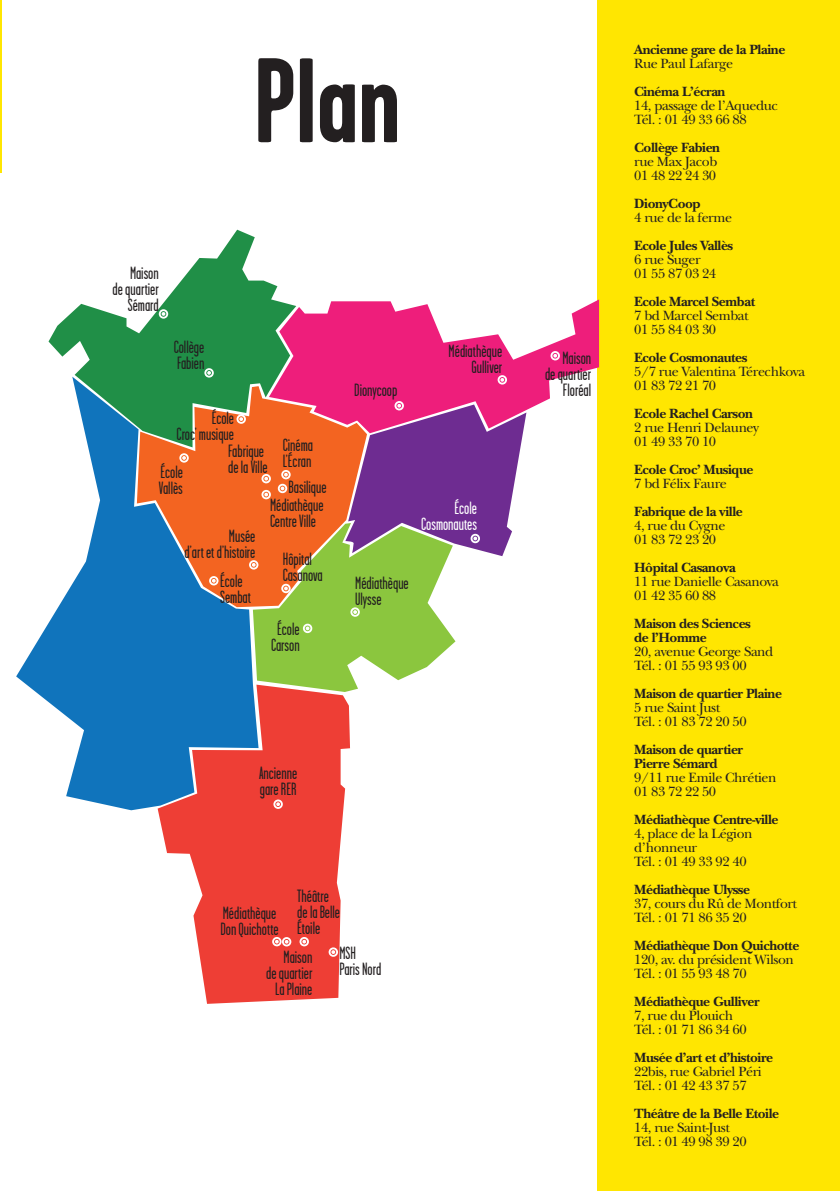
<style>
.page{position:relative;width:840px;height:1191px;background:#fff}
.page>*{position:absolute;margin:0;border:0;box-sizing:border-box;transform-origin:0 0}
.t1{font:700 120px "Garage Gothic";color:#231f20}
.t2{font:17.8px/16px "Garage Gothic";color:#231f20}
.t3{font:17.8px/16px "Garage Gothic";color:#fff;text-align:right}
.t4{font:14px/14px "New Baskerville Std";letter-spacing:-.03em;color:#231f20}
.t5{font:700 14px/14px "New Baskerville Std";letter-spacing:-.03em;color:#231f20}
</style>
<div class="page">
<hr style="left:0;top:0;width:1px;height:172px;background:#ffe601">
<div style="left:597px;top:0;width:242px;height:1191px;background:#ffe601"></div>
<svg style="left:48px;top:230px;width:230px;height:156px;fill:#208f47"></svg>
<svg style="left:269px;top:299px;width:329px;height:116px;fill:#ee1e7b"></svg>
<svg style="left:258px;top:386px;width:109px;height:14px;fill:#ee1e7b"></svg>
<svg style="left:16px;top:377px;width:242px;height:433px"></svg>
<svg style="left:157px;top:684px;width:193px;height:319px;fill:#ee3e35"></svg>
<svg style="left:178px;top:452px;width:12px;height:11px"></svg>
<svg style="left:203px;top:367px;width:12px;height:11px"></svg>
<svg style="left:158px;top:308px;width:11px;height:11px"></svg>
<svg style="left:208px;top:575px;width:11px;height:11px"></svg>
<svg style="left:549px;top:350px;width:11px;height:11px"></svg>
<svg style="left:496px;top:374px;width:11px;height:11px"></svg>
<svg style="left:298px;top:936px;width:12px;height:11px"></svg>
<svg style="left:271px;top:936px;width:21px;height:11px"></svg>
<svg style="left:327px;top:946px;width:12px;height:11px"></svg>
<svg style="left:272px;top:798px;width:11px;height:12px"></svg>
<svg style="left:235px;top:400px;width:291px;height:292px"></svg>
<h1 class="t1" style="left:253px;top:38px;width:148px">Plan</h1>
<p class="t2" style="left:113px;top:265px;width:48px;text-align:right">Maison<br>de quartier<br>Sémard</p>
<p class="t2" style="left:174px;top:339px;width:32px">Collège<br>Fabien</p>
<p class="t2" style="left:211px;top:410px;width:24px">École</p>
<p class="t2" style="left:176px;top:426px;width:59px">Croc’ musique</p>
<p class="t2" style="left:228px;top:443px;width:37px">Fabrique</p>
<p class="t2" style="left:228px;top:459px;width:41px">de la Ville</p>
<p class="t2" style="left:159px;top:464px;width:25px">École<br>Vallès</p>
<p class="t2" style="left:283px;top:437px;width:32px">Cinéma<br>L’Écran</p>
<p class="t2" style="left:288px;top:479px;width:39px">Basilique</p>
<p class="t2" style="left:184px;top:528px;width:72px;text-align:right">Musée<br>d’art et d’histoire</p>
<p class="t2" style="left:220px;top:573px;width:32px">École<br>Sembat</p>
<p class="t2" style="left:270px;top:497px;width:55px">Médiathèque<br>Centre Ville</p>
<p class="t2" style="left:283px;top:551px;width:41px">Hôpital<br>Casanova</p>
<p class="t2" style="left:271px;top:621px;width:30px;text-align:center">École<br>Carson</p>
<p class="t2" style="left:354px;top:382px;width:45px">Dionycoop</p>
<p class="t2" style="left:448px;top:343px;width:55px;text-align:right">Médiathèque<br>Gulliver</p>
<p class="t3" style="left:421px;top:500px;width:57px">École<br>Cosmonautes</p>
<p class="t2" style="left:355px;top:575px;width:55px">Médiathèque<br>Ulysse</p>
<p class="t2" style="left:259px;top:765px;width:40px">Ancienne gare RER</p>
<p class="t2" style="left:297px;top:888px;width:44px">Théâtre de la Belle<br>Étoile</p>
<p class="t2" style="left:266px;top:949px;width:48px;text-align:right">Maison<br>de quartier<br>La Plaine</p>
<p class="t2" style="left:220px;top:905px;width:60px">Médiathèque<br>Don Quichotte</p>
<p class="t2" style="left:339px;top:945px;width:43px">MSH<br>Paris Nord</p>
<p class="t2" style="left:544px;top:350px;width:48px;text-align:right">Maison<br>de quartier<br>Floréal</p>
<p class="t5" style="left:634px;top:42px;width:152px">Ancienne gare de la Plaine</p>
<p class="t4" style="left:634px;top:56px;width:100px">Rue Paul Lafarge</p>
<p class="t5" style="left:634px;top:84px;width:93px">Cinéma L’écran</p>
<p class="t4" style="left:634px;top:98px;width:145px">14, passage de l’Aqueduc<br>Tél. : 01 49 33 66 88</p>
<p class="t5" style="left:634px;top:140px;width:87px">Collège Fabien</p>
<p class="t4" style="left:634px;top:154px;width:84px">rue Max Jacob<br>01 48 22 24 30</p>
<p class="t5" style="left:634px;top:196px;width:68px">DionyCoop</p>
<p class="t4" style="left:634px;top:210px;width:99px">4 rue de la ferme</p>
<p class="t5" style="left:634px;top:238px;width:100px">Ecole Jules Vallès</p>
<p class="t4" style="left:634px;top:252px;width:83px">6 rue Suger<br>01 55 87 03 24</p>
<p class="t5" style="left:634px;top:294px;width:122px">Ecole Marcel Sembat</p>
<p class="t4" style="left:634px;top:308px;width:116px">7 bd Marcel Sembat<br>01 55 84 03 30</p>
<p class="t5" style="left:634px;top:350px;width:115px">Ecole Cosmonautes</p>
<p class="t4" style="left:634px;top:364px;width:172px">5/7 rue Valentina Térechkova<br>01 83 72 21 70</p>
<p class="t5" style="left:634px;top:406px;width:120px">Ecole Rachel Carson</p>
<p class="t4" style="left:634px;top:420px;width:126px">2 rue Henri Delauney<br>01 49 33 70 10</p>
<p class="t5" style="left:634px;top:462px;width:121px">Ecole Croc’ Musique</p>
<p class="t4" style="left:634px;top:476px;width:94px">7 bd Félix Faure</p>
<p class="t5" style="left:634px;top:504px;width:110px">Fabrique de la ville</p>
<p class="t4" style="left:634px;top:518px;width:92px">4, rue du Cygne<br>01 83 72 23 20</p>
<p class="t5" style="left:634px;top:560px;width:103px">Hôpital Casanova</p>
<p class="t4" style="left:634px;top:574px;width:146px">11 rue Danielle Casanova<br>01 42 35 60 88</p>
<p class="t5" style="left:634px;top:616px;width:118px">Maison des Sciences de l’Homme</p>
<p class="t4" style="left:634px;top:644px;width:141px">20, avenue George Sand<br>Tél. : 01 55 93 93 00</p>
<p class="t5" style="left:634px;top:686px;width:149px">Maison de quartier Plaine</p>
<p class="t4" style="left:634px;top:700px;width:114px">5 rue Saint Just<br>Tél. : 01 83 72 20 50</p>
<p class="t5" style="left:634px;top:742px;width:110px">Maison de quartier<br>Pierre Sémard</p>
<p class="t4" style="left:634px;top:770px;width:144px">9/11 rue Emile Chrétien<br>01 83 72 22 50</p>
<p class="t5" style="left:634px;top:812px;width:146px">Médiathèque Centre-ville</p>
<p class="t4" style="left:634px;top:826px;width:120px">4, place de la Légion d’honneur<br>Tél. : 01 49 33 92 40</p>
<p class="t5" style="left:634px;top:882px;width:117px">Médiathèque Ulysse</p>
<p class="t4" style="left:634px;top:896px;width:164px">37, cours du Rû de Montfort<br>Tél. : 01 71 86 35 20</p>
<p class="t5" style="left:634px;top:938px;width:166px">Médiathèque Don Quichotte</p>
<p class="t4" style="left:634px;top:952px;width:161px">120, av. du président Wilson<br>Tél. : 01 55 93 48 70</p>
<p class="t5" style="left:634px;top:994px;width:127px">Médiathèque Gulliver</p>
<p class="t4" style="left:634px;top:1008px;width:114px">7, rue du Plouich<br>Tél. : 01 71 86 34 60</p>
<p class="t5" style="left:634px;top:1050px;width:140px">Musée d’art et d’histoire</p>
<p class="t4" style="left:634px;top:1064px;width:129px">22bis, rue Gabriel Péri<br>Tél. : 01 42 43 37 57</p>
<p class="t5" style="left:634px;top:1106px;width:146px">Théâtre de la Belle Etoile</p>
<p class="t4" style="left:634px;top:1120px;width:114px">14, rue Saint-Just<br>Tél. : 01 49 98 39 20</p>
</div>
